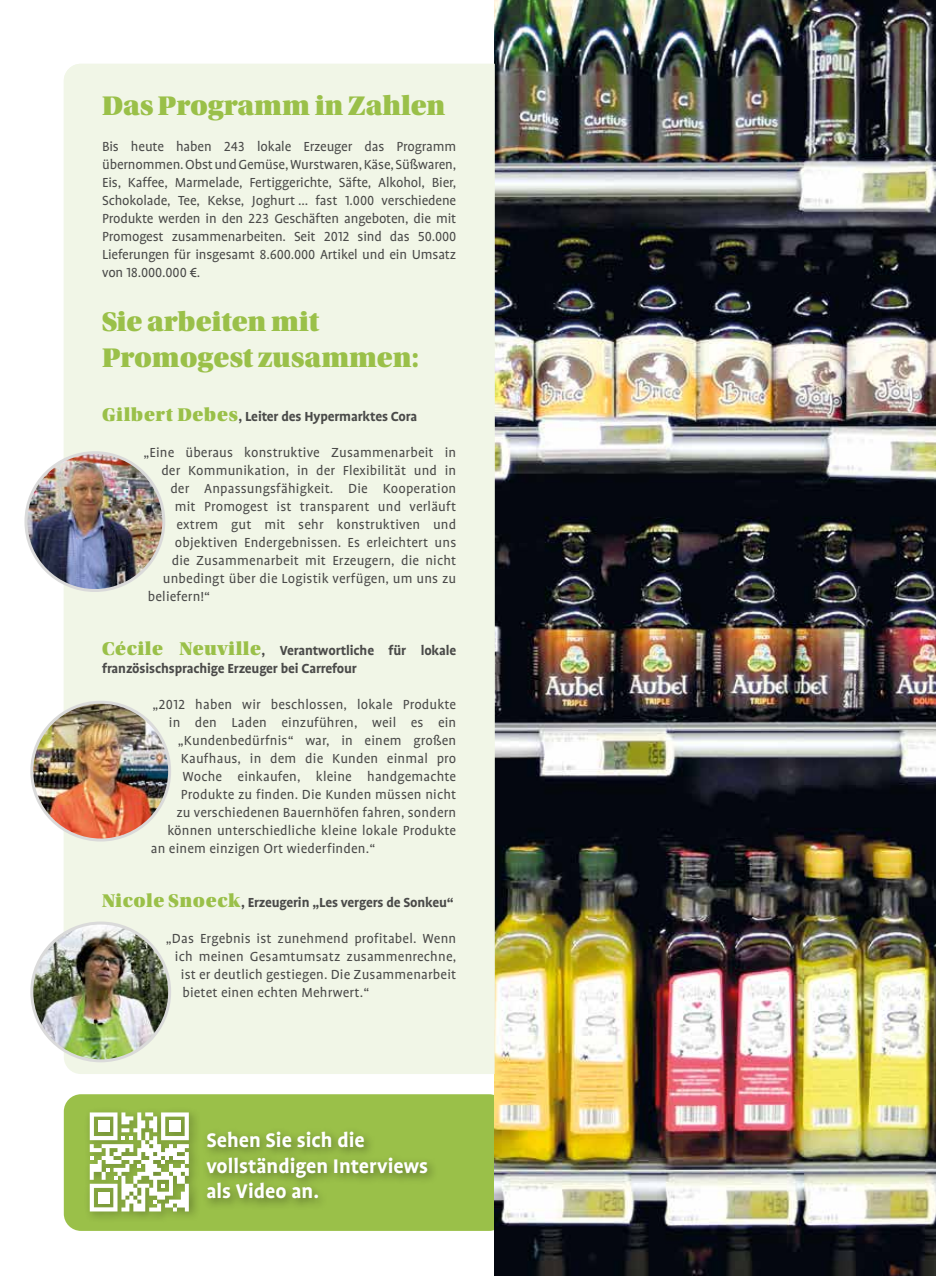
<style>
.page{position:relative;width:936px;height:1276px;background:#fff}
.page>*{position:absolute;margin:0;border:0;box-sizing:border-box;transform-origin:0 0}
.t1{font:28.5px/36px "Utopia Std Black Headline";color:#9ac049}
.t2{font:700 22.5px/25.5px "Profile OT";color:#fff}
.t3{font:15px/18px "Profile OT";letter-spacing:.01em;color:#4a4a49;text-align:justify}
.t4{font:700 15px/18px "Profile OT";letter-spacing:-.01em;color:#4a4a49}
.s1{font-family:"Utopia Std Black Headline";font-weight:400;font-size:19.5px;color:#9ac049}
</style>
<div class="page">
<div style="left:64px;top:1094px;width:442px;height:137px;background:#9ac049;border-radius:17px"></div>
<div style="left:201px;top:1126px;width:238px;height:84px;background:#000;opacity:.4"></div>
<img style="left:494px;top:0;width:441px;height:1276px">
<div style="left:64px;top:64px;width:430px;height:1010px;background:#f1f6e7"></div>
<img style="left:26px;top:453px;width:138px;height:137px;border-radius:69px">
<div style="left:24px;top:451px;width:141px;height:141px;border:3px solid #dadada;border-radius:50%"></div>
<img style="left:32px;top:702px;width:138px;height:138px;border-radius:69px">
<div style="left:30px;top:701px;width:141px;height:140px;border:3px solid #dadada;border-radius:50%"></div>
<img style="left:32px;top:923px;width:138px;height:138px;border-radius:69px">
<div style="left:30px;top:921px;width:141px;height:141px;border:3px solid #dadada;border-radius:50%"></div>
<div style="left:84px;top:1106px;width:117px;height:117px;background:#000;opacity:.3"></div>
<svg style="left:90px;top:1112px;width:99px;height:99px;background:#c3d3a2"></svg>
<div style="left:98px;top:1120px;width:12px;height:12px;background:#fff"></div>
<div style="left:169px;top:1120px;width:12px;height:12px;background:#fff"></div>
<div style="left:98px;top:1191px;width:12px;height:12px;background:#fff"></div>
<h1 class="t1" style="left:102px;top:88px;width:345px">Das Programm in Zahlen</h1>
<p class="t3" style="left:102px;top:137px;width:355px">Bis heute haben 243 lokale Erzeuger das Programm übernommen. Obst und Gemüse, Wurstwaren, Käse, Süßwaren, Eis, Kaffee, Marmelade, Fertiggerichte, Säfte, Alkohol, Bier, Schokolade, Tee, Kekse, Joghurt ... fast 1.000 verschiedene Produkte werden in den 223 Geschäften angeboten, die mit Promogest zusammenarbeiten. Seit 2012 sind das 50.000<br>Lieferungen für insgesamt 8.600.000 Artikel und ein Umsatz von 18.000.000 €.</p>
<h1 class="t1" style="left:102px;top:304px;width:318px">Sie arbeiten mit<br>Promogest zusammen:</h1>
<p class="t4" style="left:102px;top:407px;width:316px"><span class="s1">Gilbert Debes</span>, Leiter des Hypermarktes Cora</p>
<p class="t3" style="left:143px;top:443px;width:314px">„Eine überaus konstruktive Zusammenarbeit in</p>
<p class="t3" style="left:161px;top:461px;width:296px">der Kommunikation, in der Flexibilität und in</p>
<p class="t3" style="left:170px;top:479px;width:287px">der Anpassungsfähigkeit. Die Kooperation</p>
<p class="t3" style="left:175px;top:497px;width:283px">mit Promogest ist transparent und verläuft</p>
<p class="t3" style="left:176px;top:515px;width:281px">extrem gut mit sehr konstruktiven und</p>
<p class="t3" style="left:175px;top:533px;width:283px">objektiven Endergebnissen. Es erleichtert uns</p>
<p class="t3" style="left:172px;top:551px;width:286px">die Zusammenarbeit mit Erzeugern, die nicht</p>
<p class="t3" style="left:163px;top:569px;width:295px">unbedingt über die Logistik verfügen, um uns zu</p>
<p class="t3" style="left:148px;top:587px;width:64px">beliefern!“</p>
<p class="t4" style="left:102px;top:641px;width:355px"><span class="s1">Cécile Neuville</span>, Verantwortliche für lokale französischsprachige Erzeuger bei Carrefour</p>
<p class="t3" style="left:152px;top:695px;width:305px">„2012 haben wir beschlossen, lokale Produkte</p>
<p class="t3" style="left:169px;top:713px;width:289px">in den Laden einzuführen, weil es ein</p>
<p class="t3" style="left:178px;top:731px;width:280px">„Kundenbedürfnis“ war, in einem großen</p>
<p class="t3" style="left:181px;top:749px;width:277px">Kaufhaus, in dem die Kunden einmal pro</p>
<p class="t3" style="left:182px;top:767px;width:275px">Woche einkaufen, kleine handgemachte</p>
<p class="t3" style="left:181px;top:785px;width:277px">Produkte zu finden. Die Kunden müssen nicht</p>
<p class="t3" style="left:176px;top:803px;width:281px">zu verschiedenen Bauernhöfen fahren, sondern</p>
<p class="t3" style="left:167px;top:821px;width:290px">können unterschiedliche kleine lokale Produkte</p>
<p class="t3" style="left:151px;top:839px;width:226px">an einem einzigen Ort wiederfinden.“</p>
<p class="t4" style="left:102px;top:893px;width:353px"><span class="s1">Nicole Snoeck</span>, Erzeugerin „Les vergers de Sonkeu“</p>
<p class="t3" style="left:166px;top:929px;width:292px">„Das Ergebnis ist zunehmend profitabel. Wenn</p>
<p class="t3" style="left:175px;top:947px;width:283px">ich meinen Gesamtumsatz zusammenrechne,</p>
<p class="t3" style="left:181px;top:965px;width:277px">ist er deutlich gestiegen. Die Zusammenarbeit</p>
<p class="t3" style="left:182px;top:983px;width:188px">bietet einen echten Mehrwert.“</p>
<h2 class="t2" style="left:206px;top:1128px;width:223px">Sehen Sie sich die vollständigen Interviews als Video an.</h2>
</div>
